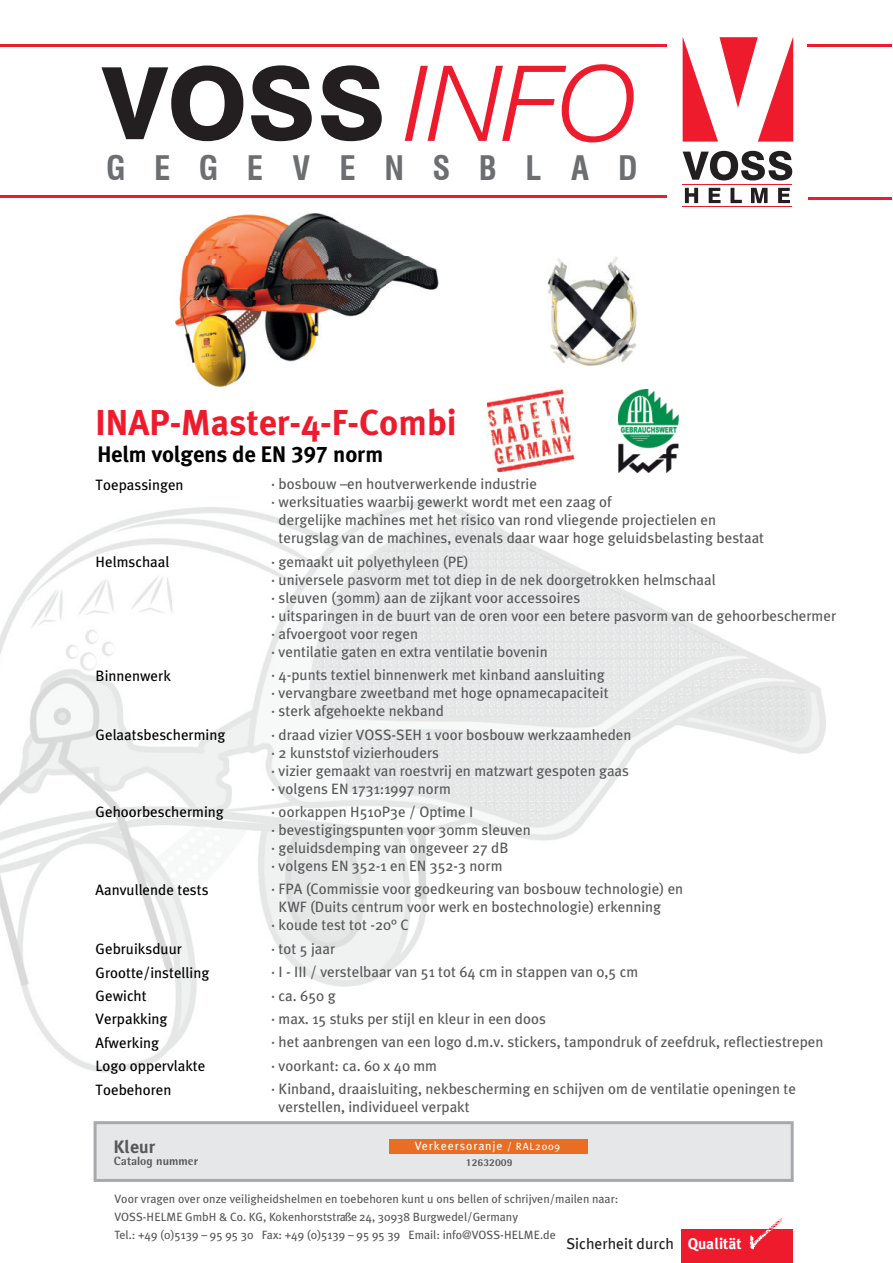
<style>
.page{position:relative;width:893px;height:1263px;background:#fff}
.page>*{position:absolute;margin:0;border:0;box-sizing:border-box;transform-origin:0 0}
.t1{font:italic 300 105.15px "Helvetica Neue LT Com";color:#ee1b2d}
.t2{font:700 36px "Meta";color:#ee1b2d}
.t3{font:700 condensed 33px "Swiss 721 BT";letter-spacing:.865em;color:#6d6e71}
.t4{font:22.5px "Meta Bold LF";letter-spacing:-.005em;color:#000}
.t5{font:700 18px "Meta Plus";color:#57585a}
.t6{font:15.6px "Meta Plus";color:#231f20}
.t7{font:15px/18px "Meta Plus";color:#57585a}
.t8{font:15px/23.4px "Meta Plus";color:#000}
.t9{font:12px/18px "Meta Plus";color:#57585a}
.t10{font:12px "Meta Plus";letter-spacing:.075em;color:#fff}
.t11{font:800 12px "AT Rotis Semi Sans";color:#57585a}
.t12{font:800 10.5px "AT Rotis Semi Sans";color:#57585a}
.s1{font-size:10.5px}
.s2{font-weight:700;color:#fff}
</style>
<div class="page">
<div style="left:681px;top:1229px;width:111px;height:34px;background:#ee1b2d"></div>
<svg style="left:749px;top:1217px;width:34px;height:33px"></svg>
<img style="left:0;top:501px;width:721px;height:571px">
<img style="left:721px;top:638px;width:104px;height:116px">
<svg style="left:94px;top:1121px;width:699px;height:61px"></svg>
<div style="left:389px;top:1139px;width:199px;height:14px;background:#e96e24"></div>
<img style="left:487px;top:389px;width:88px;height:83px">
<img style="left:619px;top:390px;width:60px;height:82px">
<img style="left:547px;top:256px;width:90px;height:109px">
<img style="left:175px;top:214px;width:264px;height:172px">
<hr style="left:0;top:44px;width:667px;height:3px;background:#ee1b2d">
<svg style="left:101px;top:65px;width:281px;height:76px"></svg>
<svg style="left:682px;top:37px;width:111px;height:105px"></svg>
<svg style="left:682px;top:151px;width:110px;height:29px"></svg>
<svg style="left:685px;top:188px;width:105px;height:15px"></svg>
<hr style="left:683px;top:184px;width:109px;height:1px;background:#ee1b2d">
<hr style="left:683px;top:206px;width:109px;height:1px;background:#ee1b2d">
<hr style="left:807px;top:44px;width:84px;height:2px;background:#ee1b2d">
<hr style="left:0;top:196px;width:667px;height:2px;background:#ee1b2d">
<hr style="left:808px;top:197px;width:83px;height:2px;background:#ee1b2d">
<h1 class="t1" style="left:404px;top:43px;width:233px">INFO</h1>
<h3 class="t3" style="left:106px;top:154px;width:533px">GEGEVENSBLAD</h3>
<h2 class="t2" style="left:96px;top:409px;width:363px">INAP-Master-4-F-Combi</h2>
<h3 class="t4" style="left:97px;top:445px;width:287px">Helm volgens de EN 397 norm</h3>
<p class="t8" style="left:96px;top:474px;width:89px">Toepassingen</p>
<p class="t8" style="left:96px;top:551px;width:75px">Helmschaal</p>
<p class="t8" style="left:96px;top:665px;width:77px">Binnenwerk</p>
<p class="t8" style="left:96px;top:724px;width:131px">Gelaatsbescherming</p>
<p class="t8" style="left:96px;top:802px;width:130px">Gehoorbescherming</p>
<p class="t8" style="left:96px;top:879px;width:114px">Aanvullende tests</p>
<p class="t8" style="left:96px;top:938px;width:115px">Gebruiksduur<br>Grootte/instelling<br>Gewicht<br>Verpakking<br>Afwerking<br>Logo oppervlakte<br>Toebehoren</p>
<p class="t7" style="left:271px;top:476px;width:267px">· bosbouw –en houtverwerkende industrie</p>
<p class="t7" style="left:271px;top:494px;width:342px">· werksituaties waarbij gewerkt wordt met een zaag of</p>
<p class="t7" style="left:279px;top:512px;width:439px">dergelijke machines met het risico van rond vliegende projectielen en</p>
<p class="t7" style="left:279px;top:530px;width:487px">terugslag van de machines, evenals daar waar hoge geluidsbelasting bestaat</p>
<p class="t7" style="left:271px;top:554px;width:566px">· gemaakt uit polyethyleen (PE)<br>· universele pasvorm met tot diep in de nek doorgetrokken helmschaal<br>· sleuven (30mm) aan de zijkant voor accessoires<br>· uitsparingen in de buurt van de oren voor een betere pasvorm van de gehoorbeschermer · afvoergoot voor regen<br>· ventilatie gaten en extra ventilatie bovenin</p>
<p class="t7" style="left:271px;top:667px;width:339px">· 4-punts textiel binnenwerk met kinband aansluiting · vervangbare zweetband met hoge opnamecapaciteit · sterk afgehoekte nekband</p>
<p class="t7" style="left:271px;top:726px;width:362px">· draad vizier VOSS-SEH 1 voor bosbouw werkzaamheden · 2 kunststof vizierhouders<br>· vizier gemaakt van roestvrij en matzwart gespoten gaas · volgens EN 1731:1997 norm</p>
<p class="t7" style="left:271px;top:804px;width:261px">· oorkappen H510P3e / Optime I<br>· bevestigingspunten voor 30mm sleuven · geluidsdemping van ongeveer 27 dB<br>· volgens EN 352-1 en EN 352-3 norm</p>
<p class="t7" style="left:271px;top:881px;width:413px">· FPA (Commissie voor goedkeuring van bosbouw technologie) en</p>
<p class="t7" style="left:279px;top:899px;width:384px">KWF (Duits centrum voor werk en bostechnologie) erkenning</p>
<p class="t7" style="left:271px;top:917px;width:139px">· koude test tot -20° C</p>
<p class="t7" style="left:271px;top:938px;width:554px;line-height:23.4px">· tot 5 jaar<br>· I - III / verstelbaar van 51 tot 64 cm in stappen van 0,5 cm<br>· ca. 650 g<br>· max. 15 stuks per stijl en kleur in een doos<br>· het aanbrengen van een logo d.m.v. stickers, tampondruk of zeefdruk, reflectiestrepen · voorkant: ca. 60 x 40 mm<br>· Kinband, draaisluiting, nekbescherming en schijven om de ventilatie openingen te</p>
<p class="t7" style="left:279px;top:1099px;width:192px">verstellen, individueel verpakt</p>
<p class="t5" style="left:113px;top:1136px;width:43px">Kleur</p>
<p class="t10" style="left:415px;top:1140px;width:147px">Verkeersoranje <span class="s1">/ RAL2009</span></p>
<p class="t11" style="left:114px;top:1156px;width:86px">Catalog nummer</p>
<p class="t12" style="left:466px;top:1159px;width:48px">12632009</p>
<p class="t9" style="left:114px;top:1190px;width:505px">Voor vragen over onze veiligheidshelmen en toebehoren kunt u ons bellen of schrijven/mailen naar:</p>
<p class="t9" style="left:114px;top:1208px;width:443px">VOSS-HELME GmbH &amp; Co. KG, Kokenhorststraße 24, 30938 Burgwedel/Germany<br>Tel.: +49 (0)5139 – 95 95 30 Fax: +49 (0)5139 – 95 95 39 Email: info@VOSS-HELME.de</p>
<p class="t6" style="left:566px;top:1234px;width:177px">Sicherheit durch <span class="s2">Qualität</span></p>
</div>
